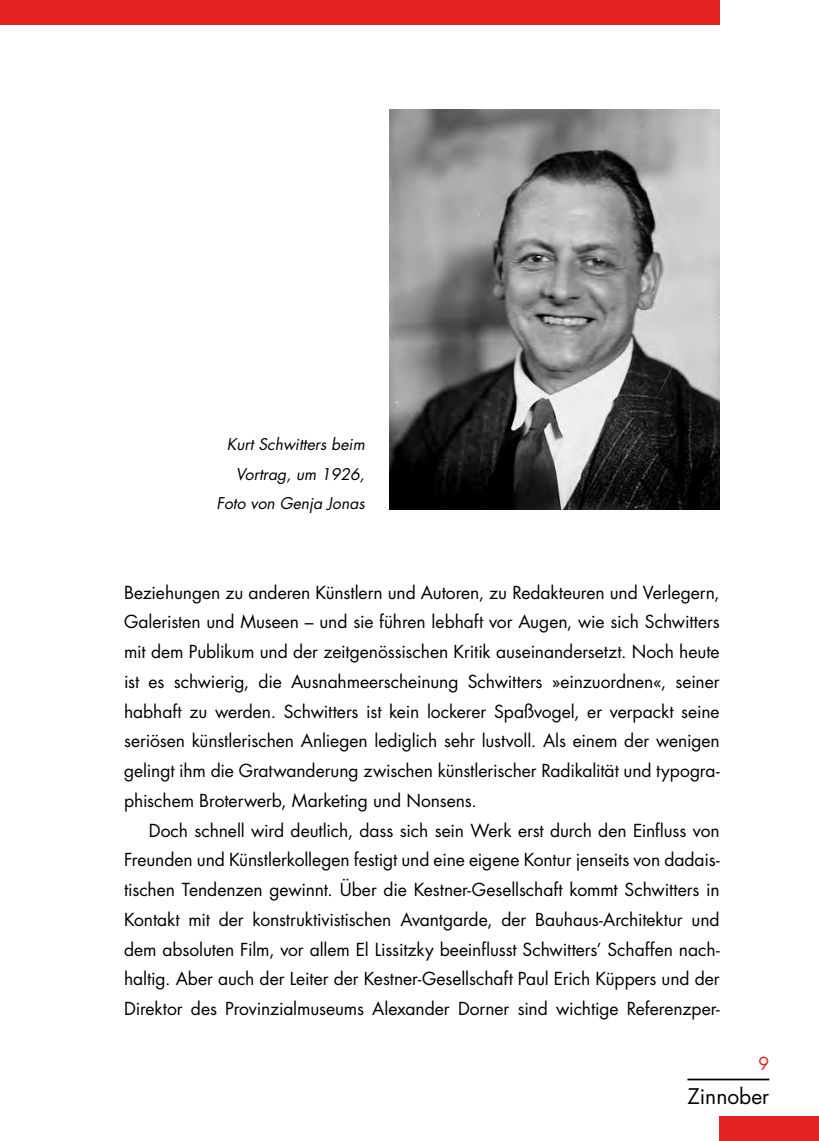
<style>
.page{position:relative;width:819px;height:1141px;background:#fff}
.page>*{position:absolute;margin:0;border:0;box-sizing:border-box;transform-origin:0 0}
.t1{font:21px "Futura";color:#000}
.t2{font:17.5px/29.8px "Futura";letter-spacing:-.005em;color:#000;text-align:justify}
.t3{font:17.5px "Futura";color:#e52321}
.t4{font:italic 15.75px/29.8px "Futura";color:#000;text-align:right}
</style>
<div class="page">
<div style="left:0;top:0;width:719px;height:25px;background:#e52321"></div>
<hr style="left:687px;top:1079px;width:82px;height:1px;background:#000">
<div style="left:719px;top:1116px;width:100px;height:25px;background:#e52321"></div>
<img style="left:389px;top:109px;width:330px;height:400px">
<p class="t4" style="left:216px;top:429px;width:150px">Kurt Schwitters beim<br>Vortrag, um 1926,<br>Foto von Genja Jonas</p>
<p class="t2" style="left:124px;top:577px;width:597px">Beziehungen zu anderen Künstlern und Autoren, zu Redakteuren und Verlegern, Galeristen und Museen – und sie führen lebhaft vor Augen, wie sich Schwitters mit dem Publikum und der zeitgenössischen Kritik auseinandersetzt. Noch heute ist es schwierig, die Ausnahmeerscheinung Schwitters »einzuordnen«, seiner habhaft zu werden. Schwitters ist kein lockerer Spaßvogel, er verpackt seine seriösen künstlerischen Anliegen lediglich sehr lustvoll. Als einem der wenigen gelingt ihm die Gratwanderung zwischen künstlerischer Radikalität und typogra&shy;phischem Broterwerb, Marketing und Nonsens.</p>
<p class="t2" style="left:124px;top:815px;width:597px;text-indent:25px">Doch schnell wird deutlich, dass sich sein Werk erst durch den Einfluss von Freunden und Künstlerkollegen festigt und eine eigene Kontur jenseits von dadais&shy;tischen Tendenzen gewinnt. Über die Kestner-Gesellschaft kommt Schwitters in Kontakt mit der konstruktivistischen Avantgarde, der Bauhaus-Architektur und dem absoluten Film, vor allem El Lissitzky beeinflusst Schwitters’ Schaffen nach&shy;haltig. Aber auch der Leiter der Kestner-Gesellschaft Paul Erich Küppers und der Direktor des Provinzialmuseums Alexander Dorner sind wichtige Referenzper-</p>
<p class="t3" style="left:758px;top:1052px;width:12px">9</p>
<p class="t1" style="left:687px;top:1082px;width:83px">Zinnober</p>
</div>
